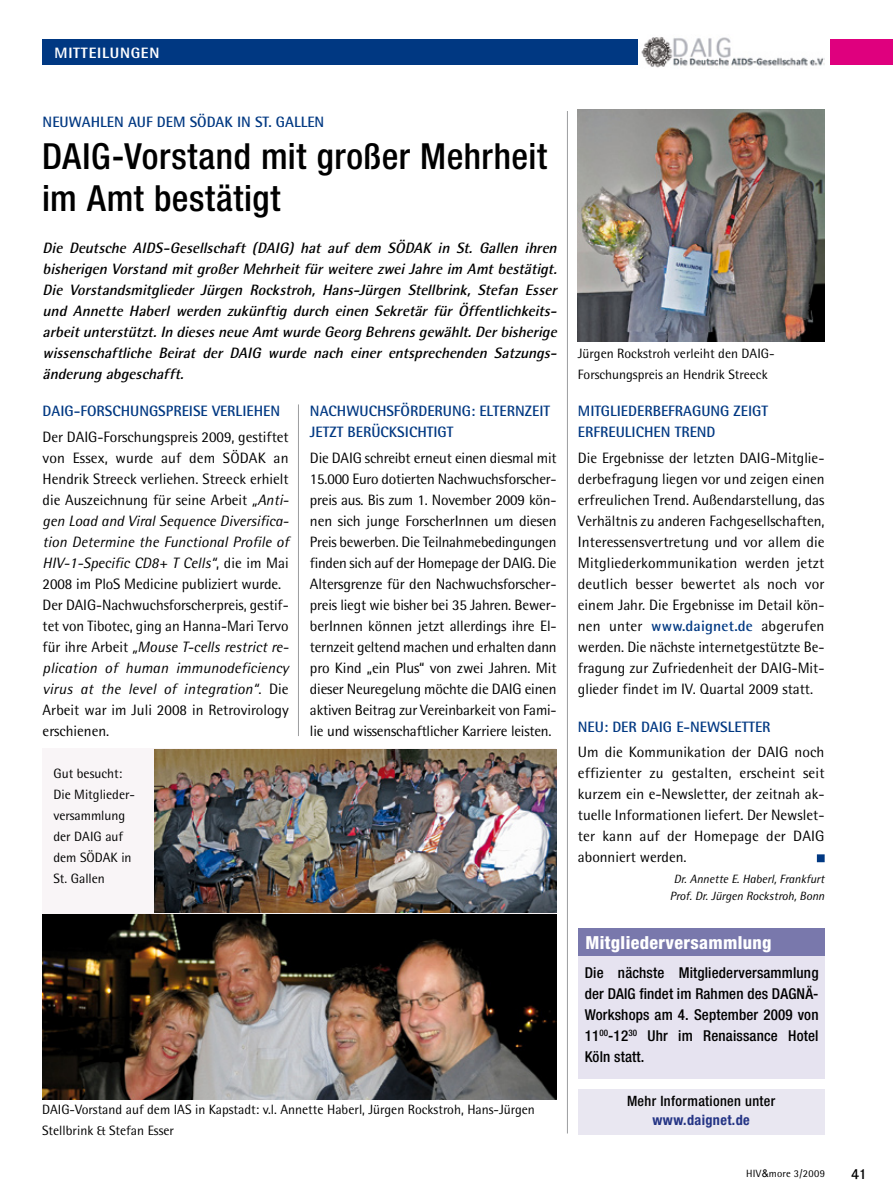
<style>
.page{position:relative;width:893px;height:1191px;background:#fff}
.page>*{position:absolute;margin:0;border:0;box-sizing:border-box;transform-origin:0 0}
.t1{font:500 condensed 36px/42px "Helvetica Neue";letter-spacing:.015em;color:#000}
.t2{font:800 condensed 18px "Helvetica Neue";letter-spacing:.02em;color:#fff}
.t3{font:15px/21px "Rotis Semi Sans";color:#000;text-align:justify}
.t4{font:italic 700 15px/21px "Rotis Semi Sans";letter-spacing:-.005em;color:#000;text-align:justify}
.t5{font:700 15px/21px "Rotis Semi Sans";color:#003882}
.t6{font:500 condensed 15px/21px "Helvetica Neue";letter-spacing:.01em;color:#000;text-align:justify}
.t7{font:800 15px "Rotis Semi Sans";letter-spacing:.05em;color:#fff}
.t8{font:600 15px "Corporate S";color:#000}
.t9{font:500 condensed 14.25px "Helvetica Neue";letter-spacing:.025em;color:#000}
.t10{font:700 condensed 14.25px "Helvetica Neue";letter-spacing:.025em;color:#243485}
.t11{font:13.5px/21px "Rotis Semi Sans";color:#000}
.t12{font:italic 12px/16.5px "Rotis Semi Sans";color:#000;text-align:center}
.t13{font:10.5px "Rotis Semi Sans";letter-spacing:.02em;color:#000}
.s1{font-style:italic}
.s2{font-weight:700;color:#003882}
.s3{font-family:"Arial"}
</style>
<div class="page">
<div style="left:831px;top:39px;width:62px;height:25px;background:#df007e"></div>
<div style="left:43px;top:39px;width:658px;height:25px;background:#003882"></div>
<div style="left:42px;top:748px;width:514px;height:182px;background:#f9f5f7"></div>
<hr style="left:567px;top:111px;width:1px;height:1022px;background:#9c9d9f">
<hr style="left:298px;top:404px;width:1px;height:332px;background:#9c9d9f">
<div style="left:578px;top:1089px;width:246px;height:45px;background:#e9e7f1"></div>
<img style="left:638px;top:37px;width:187px;height:31px">
<div style="left:817px;top:855px;width:7px;height:6px;background:#003882"></div>
<div style="left:817px;top:854px;width:7px;height:8px;border:1px solid #003882"></div>
<div style="left:578px;top:937px;width:246px;height:141px;background:#e6e3f0"></div>
<div style="left:578px;top:929px;width:246px;height:27px;background:#7978ac"></div>
<img style="left:578px;top:109px;width:246px;height:233px">
<img style="left:42px;top:914px;width:514px;height:185px">
<img style="left:155px;top:749px;width:402px;height:163px">
<p class="t7" style="left:55px;top:43px;width:106px">MITTEILUNGEN</p>
<p class="t5" style="left:43px;top:111px;width:283px">N EUWAHLEN AUF DEM SÖDAK I N ST. GALLEN</p>
<h1 class="t1" style="left:42px;top:135px;width:506px">DAIG-Vorstand mit großer Mehrheit im Amt bestätigt</h1>
<p class="t4" style="left:43px;top:237px;width:519px">Die Deutsche AIDS-Gesellschaft (DAIG) hat auf dem SÖDAK in St. Gallen ihren bisherigen Vorstand mit großer Mehrheit für weitere zwei Jahre im Amt bestätigt.<br>Die Vorstandsmitglieder Jürgen Rockstroh, Hans-Jürgen Stellbrink, Stefan Esser und Annette Haberl werden zukünftig durch einen Sekretär für Öffentlichkeits&shy;arbeitunterstützt.In diesesneueAmtwurdeGeorg Behrensgewählt.Derbisherige wissenschaftliche Beirat der DAIG wurde nach einer entsprechenden Satzungs&shy;änderung abgeschafft.</p>
<p class="t5" style="left:43px;top:400px;width:239px">DAIG-FORSCHUNGSPREISE VERLI EHEN</p>
<p class="t3" style="left:43px;top:426px;width:248px;text-align:left">Der DAIG-Forschungspreis 2009, gestiftet von Essex, wurde auf dem SÖDAK an Hendrik Streeck verliehen. Streeck erhielt die Auszeichnung für seine Arbeit <span class="s1">„Anti&shy;gen Load and Viral Sequence Diversifica&shy;tion Determine the Functional Profile of HIV-1-Specific CD8+ T Cells“</span>, die im Mai 2008 im PloS Medicine publiziert wurde.<br>Der DAIG-Nachwuchsforscherpreis, gestif&shy;tet von Tibotec, ging an Hanna-Mari Tervo für ihre Arbeit <span class="s1">„Mouse T-cells restrict re&shy;plication of human immunodeficiency virus at the level of integration“</span>. Die Arbeit war im Juli 2008 in Retrovirology erschienen.</p>
<p class="t11" style="left:53px;top:763px;width:83px">Gut besucht:<br>Die Mitglieder&shy;versammlung der DAIG auf dem SÖDAK in<br>St. Gallen</p>
<p class="t5" style="left:310px;top:400px;width:242px">NACHWUCHSFÖRDERUNG: ELTERNZEIT<br>JETZT BERÜCKSI CHTIGT</p>
<p class="t3" style="left:310px;top:447px;width:248px">Die DAIG schreibt erneut einen diesmal mit 15.000 Euro dotierten Nachwuchsforscher&shy;preis aus. Bis zum 1. November 2009 kön&shy;nen sich junge ForscherInnen um diesen Preis bewerben. Die Teilnahmebedingungen finden sich auf der Homepage der DAIG. Die Altersgrenze für den Nachwuchsforscher&shy;preis liegt wie bisher bei 35 Jahren. Bewer&shy;berInnen können jetzt allerdings ihre El&shy;ternzeit geltend machen und erhalten dann pro Kind „ein Plus“ von zwei Jahren. Mit dieser Neuregelung möchte die DAIG einen aktiven Beitrag zur Vereinbarkeit von Fami&shy;lie und wissenschaftlicher Karriere leisten.</p>
<p class="t11" style="left:42px;top:1099px;width:494px">DAIG-Vorstand auf dem IAS in Kapstadt: v.l. Annette Haberl, Jürgen Rockstroh, Hans-Jürgen<br>Stellbrink &amp; Stefan Esser</p>
<p class="t11" style="left:578px;top:343px;width:198px">Jürgen Rockstroh verleiht den DAIG-<br>Forschungspreis an Hendrik Streeck</p>
<p class="t5" style="left:578px;top:400px;width:192px">MITGLI EDERBEFRAGUNG ZEIGT<br>ERFREULICHEN TREND</p>
<p class="t3" style="left:578px;top:447px;width:248px">Die Ergebnisse der letzten DAIG-Mitglie&shy;derbefragung liegen vor und zeigen einen erfreulichen Trend. Außendarstellung, das Verhältnis zu anderen Fachgesellschaften, Interessensvertretung und vor allem die Mitgliederkommunikation werden jetzt deutlich besser bewertet als noch vor einem Jahr. Die Ergebnisse im Detail kön&shy;nen unter <span class="s2">WWW.DAIGNET.DE</span> abgerufen werden. Die nächste internetgestützte Be&shy;fragung zur Zufriedenheit der DAIG-Mit&shy;glieder findet im IV. Quartal 2009 statt.</p>
<p class="t5" style="left:578px;top:715px;width:194px">N EU: DER DAIG E-N EWSLETTER</p>
<p class="t3" style="left:578px;top:741px;width:248px">Um die Kommunikation der DAIG noch effizienter zu gestalten, erscheint seit kurzem ein e-Newsletter, der zeitnah ak&shy;tuelle Informationen liefert. Der Newslet&shy;ter kann auf der Homepage der DAIG abonniert werden.</p>
<p class="t12" style="left:670px;top:871px;width:156px">Dr. Annette E. Haberl, Frankfurt<br>Prof. Dr. Jürgen Rockstroh, Bonn</p>
<p class="t2" style="left:585px;top:931px;width:188px">Mitgliederversammlung</p>
<p class="t6" style="left:585px;top:962px;width:235px">Die nächste Mitgliederversammlung der DAIG findet im Rahmen des DAGNÄ-Workshops am 4. September 2009 von 11<sup>00</sup>-12<sup>30</sup> Uhr im Renaissance Hotel Köln statt.</p>
<p class="t9" style="left:627px;top:1093px;width:150px">Mehr Informationen unter</p>
<p class="t10" style="left:653px;top:1110px;width:99px">www.daignet.de</p>
<p class="t13" style="left:746px;top:1167px;width:80px">HIV<span class="s3">&amp;</span>more 3/2009</p>
<p class="t8" style="left:851px;top:1165px;width:17px">41</p>
</div>
